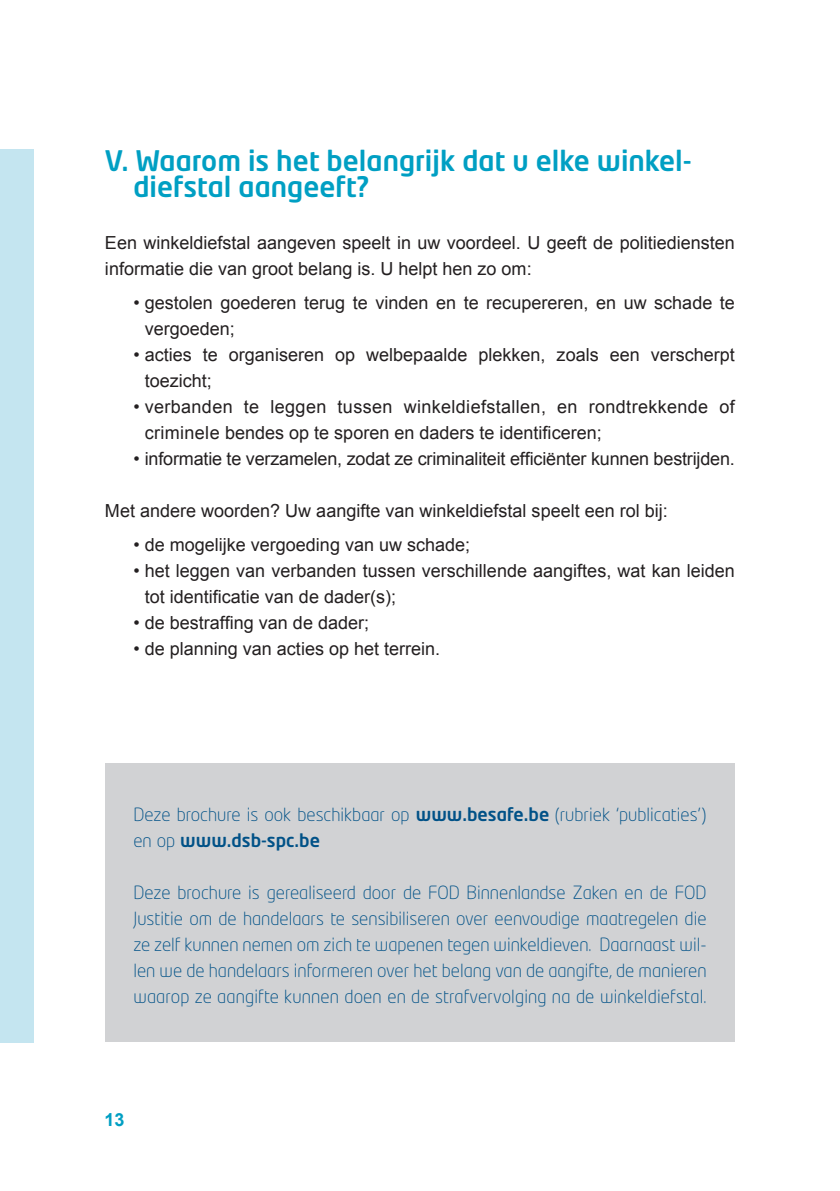
<style>
.page{position:relative;width:840px;height:1191px;background:#fff}
.page>*{position:absolute;margin:0;border:0;box-sizing:border-box;transform-origin:0 0}
.t1{font:500 28px/26px "Neo Tech";color:#009fc3}
.t2{font:18px/26px "Arial";color:#231f20}
.t3{font:300 18px/26px "Neo Tech";color:#005187}
.t4{font:18px/26px "Arial";letter-spacing:.02em;color:#231f20}
.t5{font:700 18px "Arial";color:#009fc3}
.s1{font-weight:500}
</style>
<div class="page">
<div style="left:105px;top:763px;width:629px;height:279px;background:#d1d2d4"></div>
<div style="left:0;top:149px;width:33px;height:893px;background:#c4e5f0"></div>
<h1 class="t1" style="left:133px;top:147px;width:559px;text-indent:-28px">V. Waarom is het belangrijk dat u elke winkel&shy;diefstal aangeeft?</h1>
<p class="t2" style="left:105px;top:230px;width:631px">Een winkeldiefstal aangeven speelt in uw voordeel. U geeft de politiediensten informatie die van groot belang is. U helpt hen zo om:</p>
<p class="t2" style="left:145px;top:290px;width:591px;text-indent:-11px">• gestolen goederen terug te vinden en te recupereren, en uw schade te vergoeden;</p>
<p class="t2" style="left:145px;top:342px;width:591px;text-indent:-11px">• acties te organiseren op welbepaalde plekken, zoals een verscherpt toezicht;</p>
<p class="t4" style="left:145px;top:394px;width:591px;text-indent:-11px">• verbanden te leggen tussen winkeldiefstallen, en rondtrekkende of criminele bendes op te sporen en daders te identificeren;</p>
<p class="t2" style="left:133px;top:446px;width:602px">• informatie te verzamelen, zodat ze criminaliteit efficiënter kunnen bestrijden.</p>
<p class="t2" style="left:105px;top:498px;width:564px">Met andere woorden? Uw aangifte van winkeldiefstal speelt een rol bij:</p>
<p class="t2" style="left:133px;top:532px;width:338px">• de mogelijke vergoeding van uw schade;</p>
<p class="t2" style="left:145px;top:558px;width:591px;text-indent:-11px">• het leggen van verbanden tussen verschillende aangiftes, wat kan leiden tot identificatie van de dader(s);</p>
<p class="t2" style="left:133px;top:610px;width:237px">• de bestraffing van de dader;</p>
<p class="t2" style="left:133px;top:636px;width:308px">• de planning van acties op het terrein.</p>
<p class="t3" style="left:133px;top:801px;width:574px">Deze brochure is ook beschikbaar op <span class="s1">www.besafe.be</span> (rubriek ‘publicaties’) en op <span class="s1">www.dsb-spc.be</span></p>
<p class="t3" style="left:133px;top:879px;width:574px;text-align:justify">Deze brochure is gerealiseerd door de FOD Binnenlandse Zaken en de FOD Justitie om de handelaars te sensibiliseren over eenvoudige maatregelen die ze zelf kunnen nemen om zich te wapenen tegen winkeldieven. Daarnaast wil&shy;len we de handelaars informeren over het belang van de aangifte, de manieren waarop ze aangifte kunnen doen en de strafvervolging na de winkeldiefstal.</p>
<p class="t5" style="left:104px;top:1107px;width:22px">13</p>
</div>
